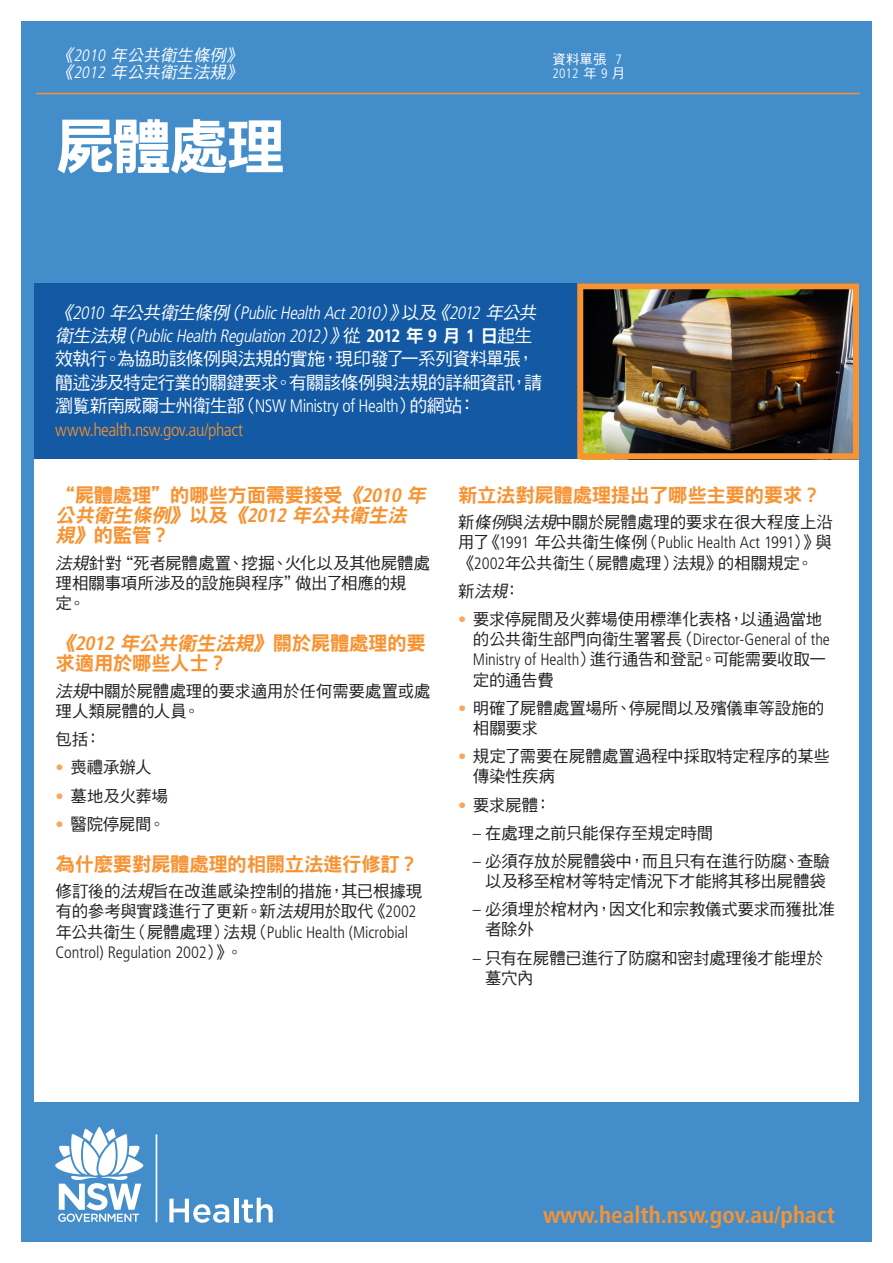
<style>
.page{position:relative;width:893px;height:1263px;background:#fff}
.page>*{position:absolute;margin:0;border:0;box-sizing:border-box;transform-origin:0 0}
.Masthead{font:60px "DF Hei Std W9";color:#fff}
.t1{font:700 condensed 23.25px "Frutiger LT Std";color:#f79332}
.Header_Body{font:19.5px/20.2px "DF Hei Std W9";letter-spacing:-.02em;color:#f79332}
.t2{font:18px/23.4px "DF Hei Std W5";letter-spacing:-.04em;color:#fff}
.Body_Copy{font:16.5px/20.2px "DF Hei Std W5";letter-spacing:-.015em;color:#231f20}
.t3{font:italic 16.5px "DF Hei Std W5";color:#fff}
.t4{font:13.5px/13.5px "DF Hei Std W5";color:#fff}
.s1{font-family:"Frutiger LT Std";font-weight:300;font-stretch:condensed}
.s2{font-style:italic}
.s3{font-family:"Frutiger LT Std";font-weight:300;font-style:italic;font-stretch:condensed}
.s4{font-family:"Frutiger LT Std";font-weight:700;font-stretch:condensed}
.s5{font-family:"DF Hei Std W9"}
.s6{font-family:"Sim Hei"}
.s7{font-family:"Frutiger LT Std";font-weight:300;font-stretch:condensed;color:#f79332}
.s8{font-family:"Frutiger LT Std";font-weight:700;font-style:italic;font-stretch:condensed}
.s9{font-family:"Frutiger LT Std";font-weight:300;font-stretch:condensed;color:#f9a75a}
</style>
<div class="page">
<div style="left:21px;top:21px;width:851px;height:1221px;background:#448dcb"></div>
<div style="left:34px;top:417px;width:825px;height:684px;background:#fff"></div>
<div style="left:34px;top:283px;width:825px;height:176px;background:#1359a3"></div>
<hr style="left:36px;top:93px;width:824px;height:1px;background:#f79332">
<img style="left:584px;top:290px;width:268px;height:162px">
<div style="left:577px;top:283px;width:282px;height:176px;border:6px solid #f79332"></div>
<hr style="left:156px;top:1134px;width:1px;height:88px;background:#fff">
<svg style="left:169px;top:1199px;width:60px;height:24px"></svg>
<hr style="left:234px;top:1198px;width:4px;height:24px;background:#fff">
<svg style="left:242px;top:1198px;width:31px;height:25px"></svg>
<svg style="left:55px;top:1127px;width:88px;height:95px"></svg>
<p class="t3" style="left:57px;top:47px;width:190px">《<span class="s1">2010</span> 年公共衛生條例》</p>
<p class="t3" style="left:57px;top:63px;width:190px">《<span class="s1">2012</span> 年公共衛生法規》</p>
<p class="t4" style="left:553px;top:53px;width:74px">資料單張 <span class="s1">7<br>2012</span> 年 <span class="s1">9</span> 月</p>
<p class="Masthead" style="left:55px;top:114px;width:232px">屍體處理</p>
<p class="t2" style="left:55px;top:300px;width:488px"><span class="s2">《</span><span class="s3">2010</span> <span class="s2">年公共衛生條例（</span><span class="s3">Public Health Act 2010</span><span class="s2">）》</span>以及<span class="s2">《</span><span class="s3">2012</span> <span class="s2">年公共衛生法規（</span><span class="s3">Public Health Regulation 2012</span><span class="s2">）》</span>從 <span class="s4">2 0 12</span> <span class="s5">年</span> <span class="s4">9</span> <span class="s5">月</span> <span class="s4">1</span> <span class="s5">日</span>起生效執行。為協助該條例與法規的實施，現印發了一系列資料單張，簡述涉及特定行業的關鍵要求。有關該條例與法規的詳細資訊，請瀏<span class="s6">覧</span>新南威爾士州衛生部（<span class="s1">NSW Ministry of Health</span>）的網站：<span class="s7">www.health.nsw.gov.au/phact</span></p>
<p class="Header_Body" style="left:56px;top:484px;width:375px">“屍體處理”的哪些方面需要接受<span class="s2">《</span><span class="s8">2010</span><span class="s2">年公共衛生條例》</span>以及<span class="s2">《</span><span class="s8">2012</span> <span class="s2">年公共衛生法規》</span>的監管？</p>
<p class="Body_Copy" style="left:56px;top:552px;width:376px"><span class="s2">法規</span>針對“死者屍體處置、挖掘、火化以及其他屍體處理相關事項所涉及的設施與程序”做出了相應的規<br>定。</p>
<p class="Header_Body" style="left:56px;top:633px;width:372px"><span class="s2">《</span><span class="s8">2012</span> <span class="s2">年公共衛生法規》</span>關於屍體處理的要求適用於哪些人士？</p>
<p class="Body_Copy" style="left:56px;top:681px;width:376px"><span class="s2">法規</span>中關於屍體處理的要求適用於任何需要處置或處理人類屍體的人員。</p>
<p class="Body_Copy" style="left:56px;top:729px;width:47px">包括：</p>
<p class="Body_Copy" style="left:56px;top:757px;width:97px"><span class="s9">•</span> 喪禮承辦人</p>
<p class="Body_Copy" style="left:56px;top:785px;width:114px"><span class="s9">•</span> 墓地及火葬場</p>
<p class="Body_Copy" style="left:56px;top:813px;width:111px"><span class="s9">•</span> 醫院停屍間。</p>
<p class="Header_Body" style="left:56px;top:853px;width:365px">為什麼要對屍體處理的相關立法進行修訂？</p>
<p class="Body_Copy" style="left:56px;top:881px;width:368px">修訂後的<span class="s2">法規</span>旨在改進感染控制的措施，其已根據現有的參考與實踐進行了更新。新<span class="s2">法規</span>用於取代《<span class="s1">2002</span>年公共衛生（屍體處理）法規（<span class="s1">Public Health (Microbial<br>Control) Regulation 2002</span>）》。</p>
<p class="Header_Body" style="left:458px;top:484px;width:365px">新立法對屍體處理提出了哪些主要的要求？</p>
<p class="Body_Copy" style="left:458px;top:512px;width:376px;text-align:justify">新<span class="s2">條例</span>與<span class="s2">法規</span>中關於屍體處理的要求在很大程度上沿用了《<span class="s1">1991</span> 年公共衛生條例（<span class="s1">Public Health Act 1991</span>）》與《<span class="s1">2002</span>年公共衛生（屍體處理）法規》的相關規定。</p>
<p class="Body_Copy" style="left:458px;top:580px;width:64px">新<span class="s2">法規</span>：</p>
<p class="Body_Copy" style="left:473px;top:609px;width:359px;text-indent:-15px"><span class="s9">•</span> 要求停屍間及火葬場使用標準化表格，以通過當地的公共衛生部門向衛生署署長（<span class="s1">Director-General of the<br>Ministry of Health</span>）進行通告和登記。可能需要收取一定的通告費</p>
<p class="Body_Copy" style="left:473px;top:697px;width:353px;text-indent:-15px"><span class="s9">•</span> 明確了屍體處置場所、停屍間以及殯儀車等設施的相關要求</p>
<p class="Body_Copy" style="left:473px;top:746px;width:359px;text-indent:-15px"><span class="s9">•</span> 規定了需要在屍體處置過程中採取特定程序的某些傳染性疾病</p>
<p class="Body_Copy" style="left:458px;top:794px;width:95px"><span class="s9">•</span> 要求屍體：</p>
<p class="Body_Copy" style="left:473px;top:822px;width:242px"><span class="s1">–</span> 在處理之前只能保存至規定時間</p>
<p class="Body_Copy" style="left:473px;top:850px;width:359px;text-align:center"><span class="s1">–</span> 必須存放於屍體袋中，而且只有在進行防腐、查驗以及移至棺材等特定情況下才能將其移出屍體袋</p>
<p class="Body_Copy" style="left:485px;top:899px;width:351px;text-indent:-12px"><span class="s1">–</span> 必須埋於棺材內，因文化和宗教儀式要求而獲批准者除外</p>
<p class="Body_Copy" style="left:485px;top:947px;width:340px;text-indent:-12px"><span class="s1">–</span> 只有在屍體已進行了防腐和密封處理後才能埋於墓穴內</p>
<p class="t1" style="left:543px;top:1201px;width:293px">www.health.nsw.gov.au/phact</p>
</div>
